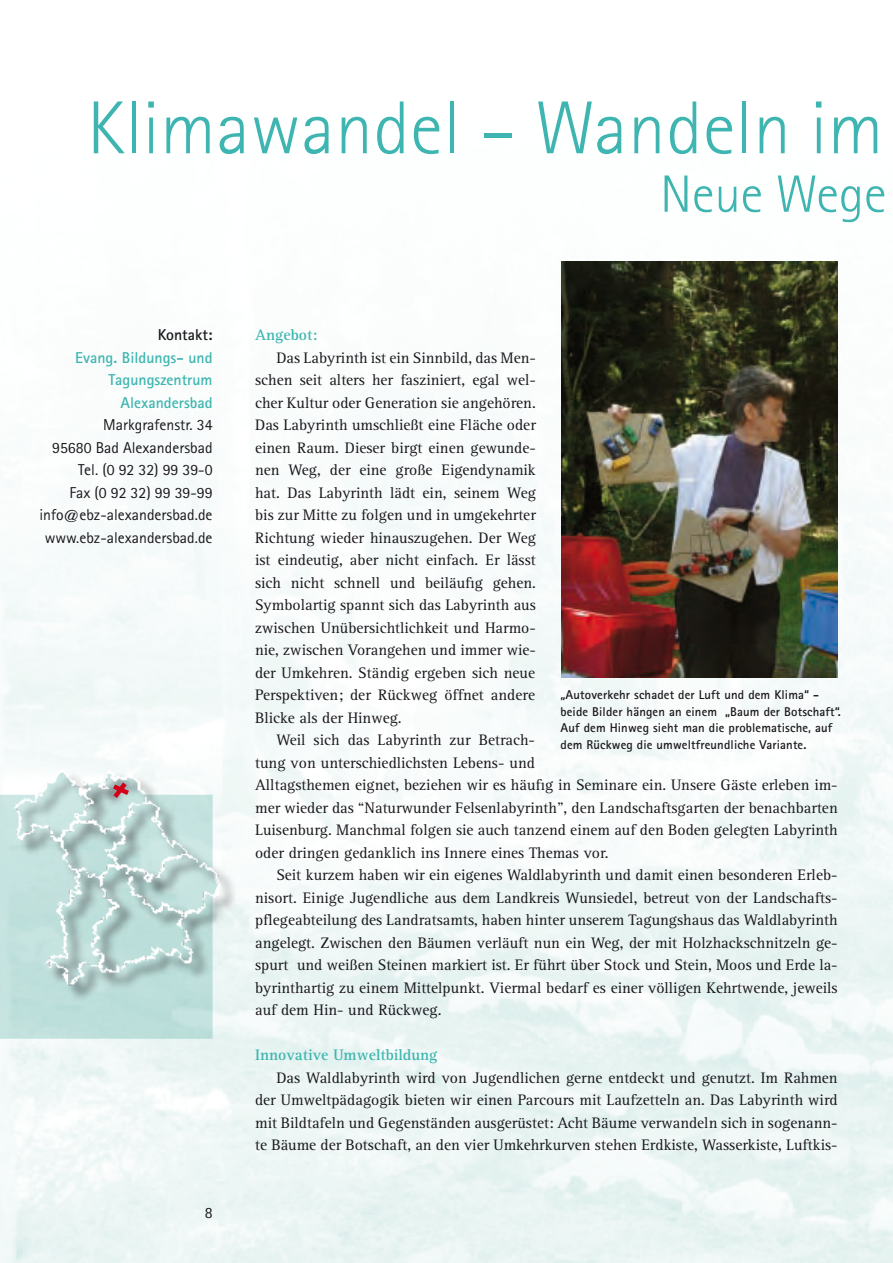
<style>
.page{position:relative;width:893px;height:1263px;background:#fff}
.page>*{position:absolute;margin:0;border:0;box-sizing:border-box;transform-origin:0 0}
.t1{font:300 75px "Rotis Sans Serif";letter-spacing:.01em;color:#3eb5b0}
.t2{font:300 52.5px "Rotis Sans Serif";color:#3eb5b0}
.t3{font:15.75px/22.5px "Rotis Serif";color:#1a171c;text-align:justify}
.t4{font:15.75px/22.5px "Rotis Sans Serif";color:#1a171c;text-align:right}
.t5{font:700 15.75px/22.5px "Rotis Sans Serif";color:#3eb5b0;text-align:right}
.t6{font:700 15.75px "Rotis Serif";color:#3eb5b0}
.t7{font:700 15.75px "Rotis Sans Serif";color:#1a171c}
.t8{font:700 12.75px/16.5px "Rotis Sans Serif";letter-spacing:.01em;color:#1a171c}
</style>
<div class="page">
<img style="left:0;top:261px;width:893px;height:1002px">
<svg style="left:0;top:772px;width:218px;height:267px;background:#c1e1dd"></svg>
<div style="left:16px;top:770px;width:223px;height:232px;background:#1a171c;opacity:.75"></div>
<img style="left:12px;top:765px;width:210px;height:220px">
<svg style="left:108px;top:777px;width:26px;height:26px"></svg>
<img style="left:561px;top:262px;width:277px;height:416px">
<h1 class="t1" style="left:87px;top:85px;width:798px">Klimawandel – Wandeln im</h1>
<h2 class="t2" style="left:660px;top:164px;width:228px">Neue Wege</h2>
<p class="t7" style="left:158px;top:325px;width:56px">Kontakt:</p>
<p class="t5" style="left:75px;top:346px;width:139px">Evang. Bildungs- und<br>Tagungszentrum<br>Alexandersbad</p>
<p class="t4" style="left:39px;top:413px;width:175px">Markgrafenstr. 34<br>95680 Bad Alexandersbad<br>Tel. (0 92 32) 99 39-0<br>Fax (0 92 32) 99 39-99 info@ebz-alexandersbad.de www.ebz-alexandersbad.de</p>
<p class="t6" style="left:255px;top:326px;width:64px">Angebot:</p>
<p class="t3" style="left:255px;top:347px;width:282px;text-indent:21px">Das Labyrinth ist ein Sinnbild, das Men&shy;schen seit alters her fasziniert, egal wel&shy;cher Kultur oder Generation sie angehören.<br>Das Labyrinth umschließt eine Fläche oder einen Raum. Dieser birgt einen gewunde&shy;nen Weg, der eine große Eigendynamik hat. Das Labyrinth lädt ein, seinem Weg bis zur Mitte zu folgen und in umgekehrter Richtung wieder hinauszugehen. Der Weg ist eindeutig, aber nicht einfach. Er lässt sich nicht schnell und beiläufig gehen.<br>Symbolartig spannt sich das Labyrinth aus zwischen Unübersichtlichkeit und Harmo&shy;nie, zwischen Vorangehen und immer wie&shy;der Umkehren. Ständig ergeben sich neue Perspektiven; der Rückweg öffnet andere Blicke als der Hinweg.</p>
<p class="t3" style="left:255px;top:729px;width:584px;text-align:left;text-indent:21px">Weil sich das Labyrinth zur Betrach-<br>tung von unterschiedlichsten Lebens- und<br>Alltagsthemen eignet, beziehen wir es häufig in Seminare ein. Unsere Gäste erleben im&shy;mer wieder das “Naturwunder Felsenlabyrinth”, den Landschaftsgarten der benachbarten Luisenburg. Manchmal folgen sie auch tanzend einem auf den Boden gelegten Labyrinth oder dringen gedanklich ins Innere eines Themas vor.</p>
<p class="t3" style="left:255px;top:864px;width:584px;text-indent:21px">Seit kurzem haben wir ein eigenes Waldlabyrinth und damit einen besonderen Erleb&shy;nisort. Einige Jugendliche aus dem Landkreis Wunsiedel, betreut von der Landschafts&shy;pflegeabteilung des Landratsamts, haben hinter unserem Tagungshaus das Waldlabyrinth angelegt. Zwischen den Bäumen verläuft nun ein Weg, der mit Holzhackschnitzeln ge&shy;spurt und weißen Steinen markiert ist. Er führt über Stock und Stein, Moos und Erde la&shy;byrinthartig zu einem Mittelpunkt. Viermal bedarf es einer völligen Kehrtwende, jeweils auf dem Hin- und Rückweg.</p>
<p class="t6" style="left:255px;top:1046px;width:184px">Innovative Umweltbildung</p>
<p class="t3" style="left:255px;top:1067px;width:584px;text-indent:21px">Das Waldlabyrinth wird von Jugendlichen gerne entdeckt und genutzt. Im Rahmen der Umweltpädagogik bieten wir einen Parcours mit Laufzetteln an. Das Labyrinth wird mit Bildtafeln und Gegenständen ausgerüstet: Acht Bäume verwandeln sich in sogenann&shy;te Bäume der Botschaft, an den vier Umkehrkurven stehen Erdkiste, Wasserkiste, Luftkis-</p>
<p class="t8" style="left:561px;top:686px;width:282px">„Autoverkehr schadet der Luft und dem Klima“ - beide Bilder hängen an einem „Baum der Botschaft“.<br>Auf dem Hinweg sieht man die problematische, auf dem Rückweg die umweltfreundliche Variante.</p>
</div>
